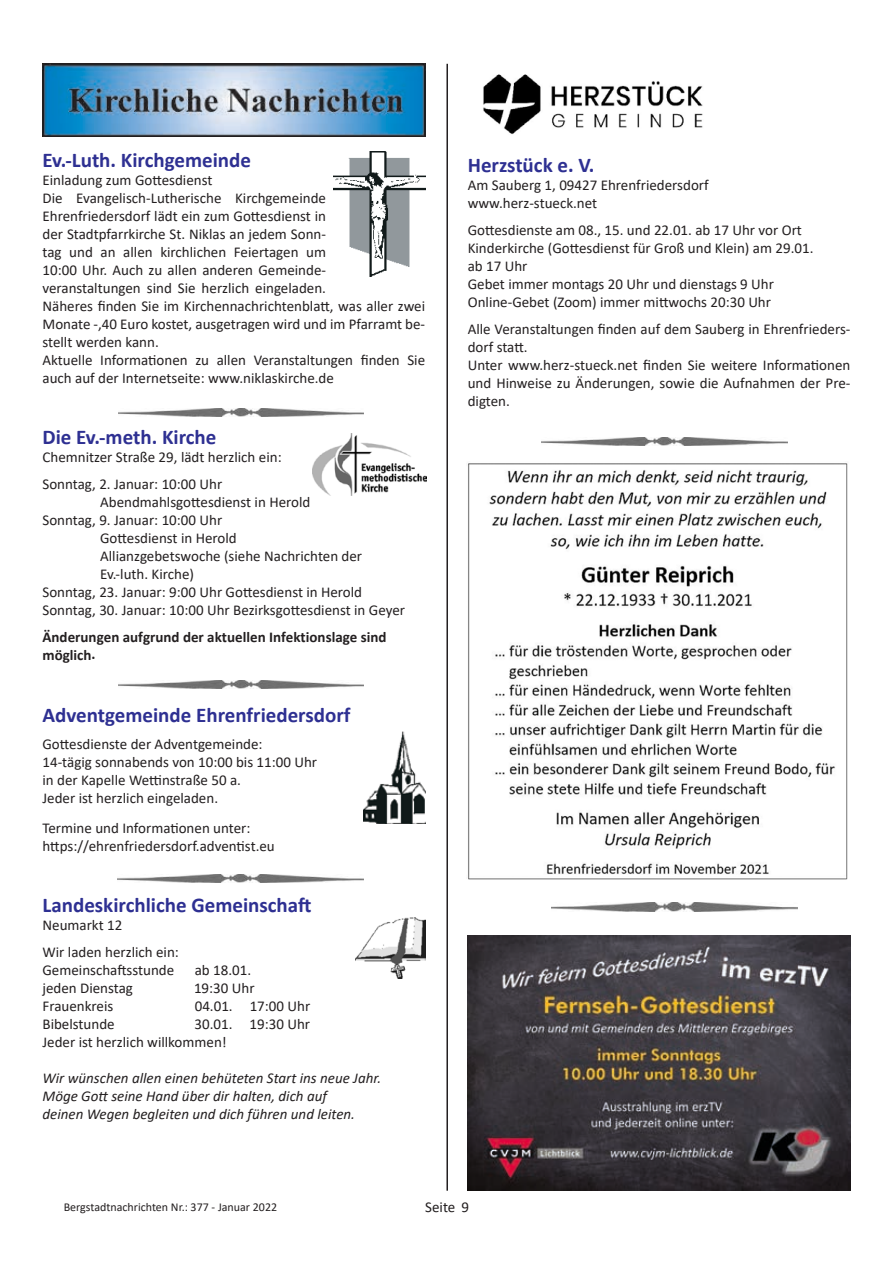
<style>
.page{position:relative;width:893px;height:1263px;background:#fff}
.page>*{position:absolute;margin:0;border:0;box-sizing:border-box;transform-origin:0 0}
.t1{font:700 21px "Calibri";color:#2e3092}
.t2{font:15px/18px "Calibri";color:#231f20}
.t3{font:italic 15px/18px "Calibri";color:#231f20}
.t4{font:700 15px/18px "Calibri";color:#231f20}
.t5{font:12px "Calibri";color:#231f20}
</style>
<div class="page">
<img style="left:118px;top:680px;width:245px;height:9px">
<hr style="left:446px;top:64px;width:2px;height:1127px;background:#231f20">
<img style="left:118px;top:408px;width:245px;height:9px">
<img style="left:43px;top:64px;width:382px;height:73px">
<img style="left:334px;top:151px;width:91px;height:125px">
<img style="left:312px;top:434px;width:115px;height:61px">
<img style="left:363px;top:731px;width:62px;height:92px">
<img style="left:355px;top:917px;width:70px;height:61px">
<img style="left:483px;top:74px;width:220px;height:61px">
<img style="left:117px;top:874px;width:246px;height:9px">
<img style="left:468px;top:463px;width:380px;height:417px">
<img style="left:468px;top:935px;width:382px;height:256px">
<img style="left:541px;top:437px;width:246px;height:8px">
<img style="left:551px;top:903px;width:246px;height:8px">
<h1 class="t1" style="left:43px;top:145px;width:210px">Ev.-Luth. Kirchgemeinde</h1>
<p class="t2" style="left:43px;top:171px;width:384px">Einladung zum Gottesdienst<br>Die Evangelisch-Lutherische Kirchgemeinde Ehrenfriedersdorf lädt ein zum Gottesdienst in<br>der Stadtpfarrkirche St. Niklas an jedem Sonn-<br>tag und an allen kirchlichen Feiertagen um<br>10:00 Uhr. Auch zu allen anderen Gemeinde&shy;veranstaltungen sind Sie herzlich eingeladen.<br>Näheres finden Sie im Kirchennachrichtenblatt, was aller zwei Monate -,40 Euro kostet, ausgetragen wird und im Pfarramt be&shy;stellt werden kann.<br>Aktuelle Informationen zu allen Veranstaltungen finden Sie auch auf der Internetseite: www.niklaskirche.de</p>
<h1 class="t1" style="left:43px;top:423px;width:175px">Die Ev.-meth. Kirche</h1>
<p class="t2" style="left:43px;top:443px;width:241px;line-height:27px">Chemnitzer Straße 29, lädt herzlich ein:<br>Sonntag, 2. Januar: 10:00 Uhr</p>
<p class="t2" style="left:100px;top:493px;width:212px">Abendmahlsgottesdienst in Herold</p>
<p class="t2" style="left:43px;top:511px;width:181px">Sonntag, 9. Januar: 10:00 Uhr</p>
<p class="t2" style="left:100px;top:529px;width:138px">Gottesdienst in Herold</p>
<p class="t2" style="left:100px;top:547px;width:264px">Allianzgebetswoche (siehe Nachrichten der</p>
<p class="t2" style="left:100px;top:565px;width:95px">Ev.-luth. Kirche)</p>
<p class="t2" style="left:43px;top:583px;width:321px">Sonntag, 23. Januar: 9:00 Uhr Gottesdienst in Herold</p>
<p class="t2" style="left:43px;top:601px;width:364px">Sonntag, 30. Januar: 10:00 Uhr Bezirksgottesdienst in Geyer</p>
<p class="t4" style="left:43px;top:628px;width:346px">Änderungen aufgrund der aktuellen Infektionslage sind möglich.</p>
<h1 class="t1" style="left:43px;top:700px;width:310px">Adventgemeinde Ehrenfriedersdorf</h1>
<p class="t2" style="left:43px;top:734px;width:276px">Gottesdienste der Adventgemeinde:<br>14-tägig sonnabends von 10:00 bis 11:00 Uhr in der Kapelle Wettinstraße 50 a.<br>Jeder ist herzlich eingeladen.</p>
<p class="t2" style="left:43px;top:818px;width:234px">Termine und Informationen unter: https://ehrenfriedersdorf.adventist.eu</p>
<h1 class="t1" style="left:43px;top:890px;width:270px">Landeskirchliche Gemeinschaft</h1>
<p class="t2" style="left:43px;top:911px;width:138px;line-height:27px">Neumarkt 12<br>Wir laden herzlich ein:</p>
<p class="t2" style="left:43px;top:960px;width:133px">Gemeinschaftsstunde</p>
<p class="t2" style="left:195px;top:960px;width:58px">ab 18.01.</p>
<p class="t2" style="left:43px;top:978px;width:92px">jeden Dienstag</p>
<p class="t2" style="left:194px;top:978px;width:62px">19:30 Uhr</p>
<p class="t2" style="left:43px;top:996px;width:72px">Frauenkreis</p>
<p class="t2" style="left:195px;top:996px;width:117px">04.01. 17:00 Uhr</p>
<p class="t2" style="left:43px;top:1014px;width:74px">Bibelstunde</p>
<p class="t2" style="left:43px;top:1014px;width:269px;text-indent:152px">30.01. 19:30 Uhr<br>Jeder ist herzlich willkommen!</p>
<p class="t3" style="left:43px;top:1068px;width:340px">Wir wünschen allen einen behüteten Start ins neue Jahr.<br>Möge Gott seine Hand über dir halten, dich auf<br>deinen Wegen begleiten und dich führen und leiten.</p>
<h1 class="t1" style="left:468px;top:150px;width:128px">Herzstück e. V.</h1>
<p class="t2" style="left:468px;top:176px;width:242px">Am Sauberg 1, 09427 Ehrenfriedersdorf www.herz-stueck.net</p>
<p class="t2" style="left:468px;top:221px;width:347px">Gottesdienste am 08., 15. und 22.01. ab 17 Uhr vor Ort Kinderkirche (Gottesdienst für Groß und Klein) am 29.01. ab 17 Uhr<br>Gebet immer montags 20 Uhr und dienstags 9 Uhr Online-Gebet (Zoom) immer mittwochs 20:30 Uhr</p>
<p class="t2" style="left:468px;top:320px;width:384px">Alle Veranstaltungen finden auf dem Sauberg in Ehrenfrieders&shy;dorf statt.<br>Unter www.herz-stueck.net finden Sie weitere Informationen und Hinweise zu Änderungen, sowie die Aufnahmen der Pre&shy;digten.</p>
<p class="t5" style="left:64px;top:1199px;width:215px">Bergstadtnachrichten Nr.: 377 - Januar 2022</p>
<p class="t2" style="left:425px;top:1197px;width:45px">Seite 9</p>
</div>
